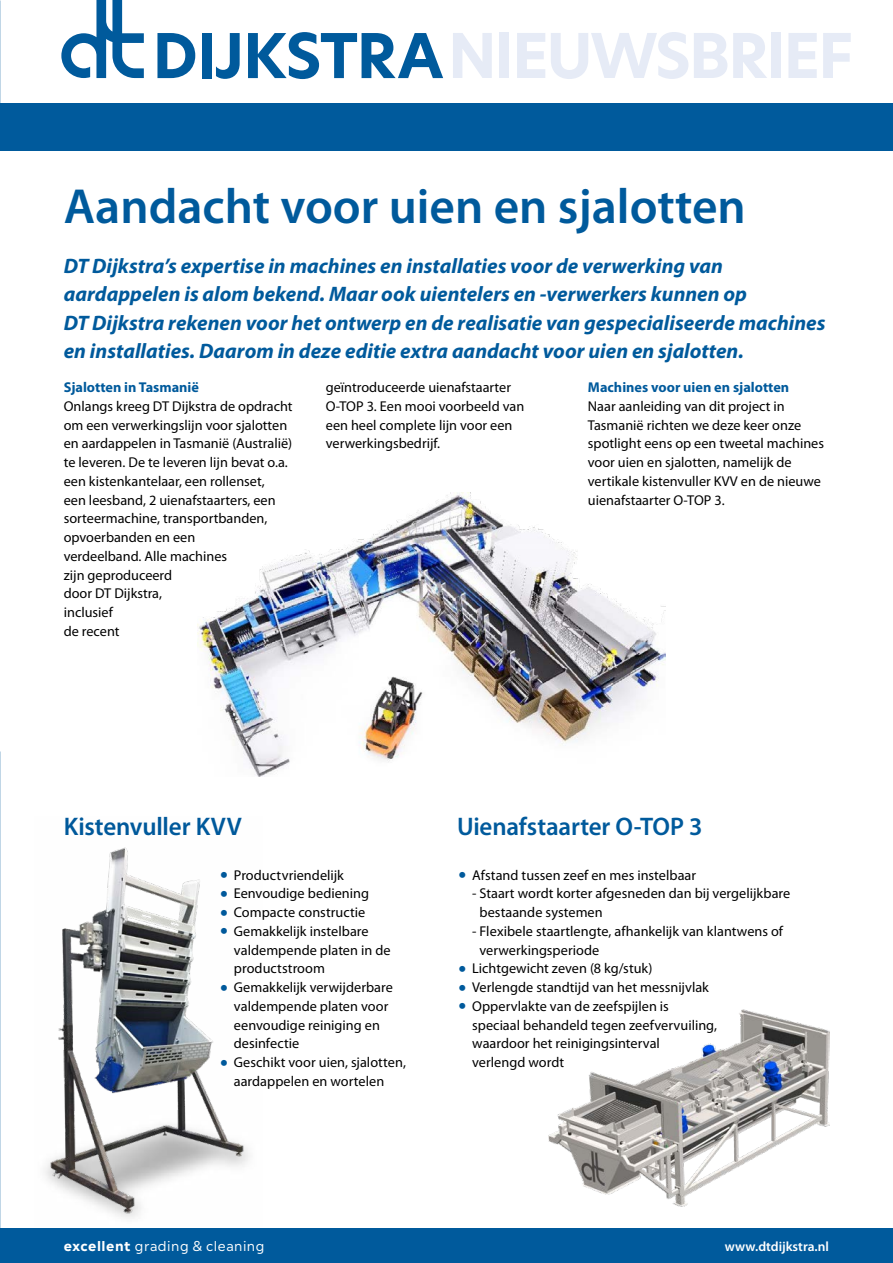
<style>
.page{position:relative;width:893px;height:1263px;background:#fff}
.page>*{position:absolute;margin:0;border:0;box-sizing:border-box;transform-origin:0 0}
.t1{font:700 60.3px "New Hero";letter-spacing:-.035em;color:#e6ebf6}
.CHAPPEAU{font:600 49.5px "Myriad Pro";color:#005a9c}
.CHAPPEAU-2{font:600 25.5px "Myriad Pro";letter-spacing:-.005em;color:#005a9c}
.t2{font:italic 700 21px/28.5px "Myriad Pro";color:#005a9c}
.Body{font:14.25px/18.8px "Myriad Pro";color:#000}
.Opsomming{font:14.25px/18.8px "Myriad Pro";letter-spacing:.005em;color:#000}
.Body-2{font:700 14.25px "Myriad Pro";color:#005a9c}
.Hoofdkop{font:13.5px "Madera";letter-spacing:.035em;color:#fff}
.Hoofdkop-2{font:600 13.5px "Myriad Pro";color:#fff}
.s1{font-weight:700}
</style>
<div class="page">
<div style="left:0;top:1229px;width:893px;height:34px;background:#005a9c"></div>
<div style="left:0;top:103px;width:893px;height:48px;background:#005a9c"></div>
<svg style="left:157px;top:33px;width:38px;height:45px"></svg>
<div style="left:202px;top:33px;width:9px;height:45px;background:#005a9c"></div>
<svg style="left:216px;top:33px;width:24px;height:46px"></svg>
<svg style="left:248px;top:32px;width:195px;height:47px"></svg>
<svg style="left:61px;top:0;width:83px;height:78px"></svg>
<img style="left:197px;top:492px;width:468px;height:284px">
<img style="left:45px;top:847px;width:205px;height:371px">
<img style="left:548px;top:1010px;width:281px;height:196px">
<p class="t1" style="left:448px;top:15px;width:407px">NIEUWSBRIEF</p>
<p class="CHAPPEAU" style="left:64px;top:175px;width:684px">Aandacht voor uien en sjalotten</p>
<p class="t2" style="left:64px;top:251px;width:763px">DT Dijkstra’s expertise in machines en installaties voor de verwerking van aardappelen is alom bekend. Maar ook uientelers en -verwerkers kunnen op<br>DT Dijkstra rekenen voor het ontwerp en de realisatie van gespecialiseerde machines en installaties. Daarom in deze editie extra aandacht voor uien en sjalotten.</p>
<p class="Body-2" style="left:64px;top:378px;width:137px">Sjalotten in Tasmanië</p>
<p class="Body" style="left:64px;top:396px;width:230px">Onlangs kreeg DT Dijkstra de opdracht om een verwerkingslijn voor sjalotten en aardappelen in Tasmanië (Australië) te leveren. De te leveren lijn bevat o.a. een kistenkantelaar, een rollenset,<br>een leesband, 2 uienafstaarters, een sorteermachine, transportbanden, opvoerbanden en een<br>verdeelband. Alle machines<br>zijn geproduceerd<br>door DT Dijkstra,<br>inclusief<br>de recent</p>
<p class="Body" style="left:326px;top:378px;width:200px">geïntroduceerde uienafstaarter<br>O-TOP 3. Een mooi voorbeeld van een heel complete lijn voor een verwerkingsbedrijf.</p>
<p class="Body-2" style="left:588px;top:378px;width:203px">Machines voor uien en sjalotten</p>
<p class="Body" style="left:588px;top:396px;width:238px">Naar aanleiding van dit project in Tasmanië richten we deze keer onze spotlight eens op een tweetal machines voor uien en sjalotten, namelijk de vertikale kistenvuller KVV en de nieuwe uienafstaarter O-TOP 3.</p>
<p class="CHAPPEAU-2" style="left:64px;top:810px;width:179px">Kistenvuller KVV</p>
<p class="Body" style="left:234px;top:865px;width:112px">Productvriendelijk</p>
<p class="Body" style="left:234px;top:884px;width:137px">Eenvoudige bediening</p>
<p class="Body" style="left:234px;top:903px;width:133px">Compacte constructie</p>
<p class="Body" style="left:234px;top:921px;width:158px">Gemakkelijk instelbare valdempende platen in de productstroom</p>
<p class="Body" style="left:234px;top:978px;width:161px">Gemakkelijk verwijderbare valdempende platen voor eenvoudige reiniging en desinfectie</p>
<p class="Body" style="left:234px;top:1053px;width:174px">Geschikt voor uien, sjalotten, aardappelen en wortelen</p>
<p class="CHAPPEAU-2" style="left:457px;top:810px;width:247px">Uienafstaarter O-TOP 3</p>
<p class="Body" style="left:472px;top:865px;width:225px">Afstand tussen zeef en mes instelbaar</p>
<p class="Opsomming" style="left:479px;top:884px;width:312px;text-indent:-7px">- Staart wordt korter afgesneden dan bij vergelijkbare bestaande systemen</p>
<p class="Opsomming" style="left:479px;top:921px;width:305px;text-indent:-7px">- Flexibele staartlengte, afhankelijk van klantwens of verwerkingsperiode</p>
<p class="Body" style="left:472px;top:959px;width:182px">Lichtgewicht zeven (8 kg/stuk)</p>
<p class="Body" style="left:472px;top:978px;width:238px">Verlengde standtijd van het messnijvlak</p>
<p class="Body" style="left:472px;top:996px;width:247px">Oppervlakte van de zeefspijlen is speciaal behandeld tegen zeefvervuiling, waardoor het reinigingsinterval<br>verlengd wordt</p>
<p class="Hoofdkop" style="left:64px;top:1236px;width:202px"><span class="s1">excellent</span> grading &amp; cleaning</p>
<p class="Hoofdkop-2" style="left:725px;top:1238px;width:105px">www.dtdijkstra.nl</p>
</div>
